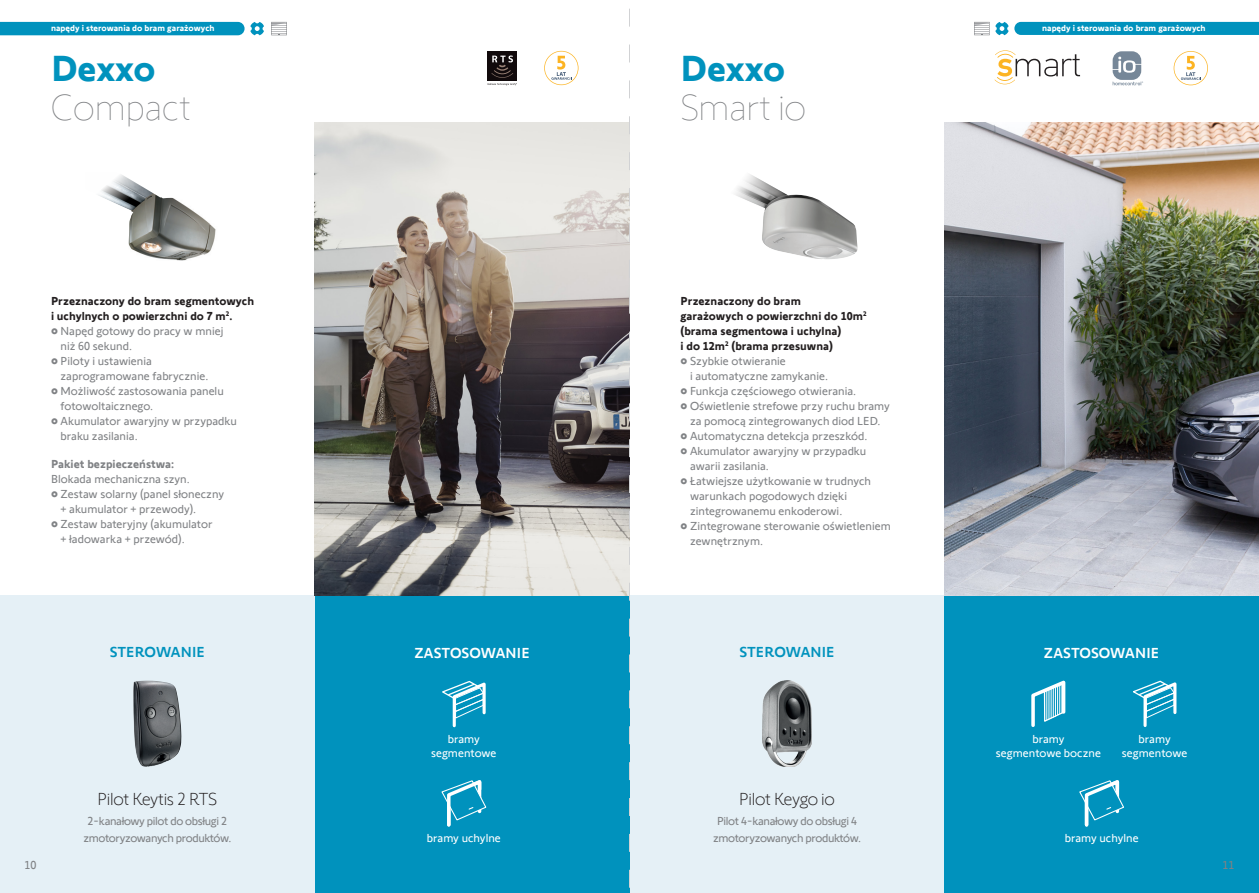
<style>
.page{position:relative;width:1259px;height:893px;background:#fff}
.page>*{position:absolute;margin:0;border:0;box-sizing:border-box;transform-origin:0 0}
.t1{font:200 37.5px/39px "Somfy Sans";color:#808285}
.t2{font:300 18px "Somfy Sans";letter-spacing:-.02em;color:#231f20}
.t3{font:500 15px "Somfy Sans";color:#fff}
.t4{font:500 15px "Somfy Sans";color:#0092bd}
.t5{font:12px/15px "Somfy Sans";color:#808285}
.t6{font:700 12px/15px "Somfy Sans";color:#231f20}
.t7{font:12px/16.5px "Somfy Sans";letter-spacing:-.03em;color:#808285;text-align:center}
.t8{font:12px/13.5px "Somfy Sans";color:#fff;text-align:center}
.t9{font:700 12px "Somfy Sans";color:#808285}
.t10{font:700 9px "Somfy Sans";color:#fff}
.s1{font-weight:700;color:#0092bd}
</style>
<div class="page">
<div style="left:0;top:22px;width:244px;height:13px;background:#0092bd"></div>
<svg style="left:250px;top:22px;width:14px;height:13px"></svg>
<svg style="left:1014px;top:22px;width:245px;height:13px;background:#0293bd"></svg>
<svg style="left:995px;top:22px;width:13px;height:13px"></svg>
<svg style="left:271px;top:22px;width:16px;height:13px"></svg>
<svg style="left:974px;top:22px;width:15px;height:13px"></svg>
<div style="left:315px;top:595px;width:314px;height:298px;background:#0092bd"></div>
<div style="left:0;top:595px;width:315px;height:298px;background:#e5f0f6"></div>
<div style="left:630px;top:595px;width:314px;height:298px;background:#e5f0f6"></div>
<img style="left:315px;top:122px;width:314px;height:473px">
<img style="left:99px;top:175px;width:117px;height:86px">
<img style="left:133px;top:681px;width:48px;height:86px">
<div style="left:487px;top:51px;width:30px;height:30px;background:#110a0c"></div>
<svg style="left:487px;top:55px;width:30px;height:30px"></svg>
<svg style="left:544px;top:51px;width:34px;height:34px"></svg>
<svg style="left:1173px;top:51px;width:35px;height:34px"></svg>
<div style="left:944px;top:595px;width:315px;height:298px;background:#0092bd"></div>
<img style="left:944px;top:122px;width:315px;height:473px">
<img style="left:735px;top:174px;width:122px;height:85px">
<svg style="left:994px;top:50px;width:86px;height:34px"></svg>
<svg style="left:1112px;top:51px;width:31px;height:34px"></svg>
<div style="left:1125px;top:62px;width:8px;height:9px;background:#768798;border-radius:50%"></div>
<svg style="left:629px;top:8px;width:1px;height:885px"></svg>
<svg style="left:442px;top:680px;width:44px;height:48px"></svg>
<svg style="left:441px;top:780px;width:46px;height:47px"></svg>
<svg style="left:1133px;top:680px;width:44px;height:47px"></svg>
<svg style="left:1079px;top:780px;width:45px;height:47px"></svg>
<svg style="left:1031px;top:680px;width:35px;height:47px"></svg>
<img style="left:763px;top:680px;width:48px;height:87px">
<p class="t10" style="left:51px;top:21px;width:165px">napędy i sterowania do bram garażowych</p>
<p class="t10" style="left:1042px;top:21px;width:165px">napędy i sterowania do bram garażowych</p>
<p class="t1" style="left:51px;top:46px;width:142px"><span class="s1">Dexxo<br></span>Compact</p>
<p class="t1" style="left:680px;top:46px;width:127px"><span class="s1">Dexxo<br></span>Smart io</p>
<p class="t6" style="left:51px;top:292px;width:205px">Przeznaczony do bram segmentowych i uchylnych o powierzchni do 7 m<sup>2</sup>.</p>
<p class="t5" style="left:61px;top:322px;width:164px;text-indent:-10px">• Napęd gotowy do pracy w mniej niż 60 sekund.</p>
<p class="t5" style="left:61px;top:352px;width:149px;text-indent:-10px">• Piloty i ustawienia zaprogramowane fabrycznie.</p>
<p class="t5" style="left:61px;top:382px;width:165px;text-indent:-10px">• Możliwość zastosowania panelu fotowoltaicznego.</p>
<p class="t5" style="left:61px;top:412px;width:178px;text-indent:-10px">• Akumulator awaryjny w przypadku braku zasilania.</p>
<p class="t9" style="left:51px;top:454px;width:125px">Pakiet bezpieczeństwa:</p>
<p class="t5" style="left:51px;top:470px;width:140px">Blokada mechaniczna szyn.</p>
<p class="t5" style="left:61px;top:485px;width:165px;text-indent:-10px">• Zestaw solarny (panel słoneczny + akumulator + przewody).</p>
<p class="t5" style="left:61px;top:515px;width:154px;text-indent:-10px">• Zestaw bateryjny (akumulator + ładowarka + przewód).</p>
<p class="t6" style="left:680px;top:292px;width:187px">Przeznaczony do bram garażowych o powierzchni do 10m<sup>2 </sup>(brama segmentowa i uchylna)<br>i do 12m<sup>2</sup> (brama przesuwna)</p>
<p class="t5" style="left:690px;top:352px;width:139px;text-indent:-10px">• Szybkie otwieranie<br>i automatyczne zamykanie.</p>
<p class="t5" style="left:680px;top:382px;width:177px">• Funkcja częściowego otwierania.</p>
<p class="t5" style="left:680px;top:397px;width:211px;text-align:center">• Oświetlenie strefowe przy ruchu bramy za pomocą zintegrowanych diod LED.</p>
<p class="t5" style="left:680px;top:427px;width:188px">• Automatyczna detekcja przeszkód.</p>
<p class="t5" style="left:690px;top:442px;width:178px;text-indent:-10px">• Akumulator awaryjny w przypadku awarii zasilania.</p>
<p class="t5" style="left:690px;top:472px;width:182px;text-indent:-10px">• Łatwiejsze użytkowanie w trudnych warunkach pogodowych dzięki zintegrowanemu enkoderowi.</p>
<p class="t5" style="left:690px;top:517px;width:202px;text-indent:-10px">• Zintegrowane sterowanie oświetleniem zewnętrznym.</p>
<p class="t4" style="left:110px;top:640px;width:97px">STEROWANIE</p>
<p class="t3" style="left:414px;top:641px;width:117px">ZASTOSOWANIE</p>
<p class="t4" style="left:739px;top:640px;width:97px">STEROWANIE</p>
<p class="t3" style="left:1044px;top:641px;width:117px">ZASTOSOWANIE</p>
<p class="t8" style="left:431px;top:731px;width:67px">bramy segmentowe</p>
<p class="t8" style="left:1032px;top:731px;width:34px">bramy</p>
<p class="t8" style="left:996px;top:745px;width:107px">segmentowe boczne</p>
<p class="t8" style="left:1122px;top:731px;width:67px">bramy segmentowe</p>
<p class="t2" style="left:98px;top:785px;width:121px">Pilot Keytis 2 RTS</p>
<p class="t7" style="left:83px;top:812px;width:149px">2-kanałowy pilot do obsługi 2 zmotoryzowanych produktów.</p>
<p class="t8" style="left:427px;top:830px;width:75px">bramy uchylne</p>
<p class="t2" style="left:739px;top:785px;width:97px">Pilot Keygo io</p>
<p class="t7" style="left:713px;top:812px;width:149px">Pilot 4-kanałowy do obsługi 4 zmotoryzowanych produktów.</p>
<p class="t8" style="left:1064px;top:830px;width:75px">bramy uchylne</p>
<p class="t5" style="left:25px;top:856px;width:13px">10</p>
<p class="t5" style="left:1222px;top:856px;width:13px">11</p>
</div>
